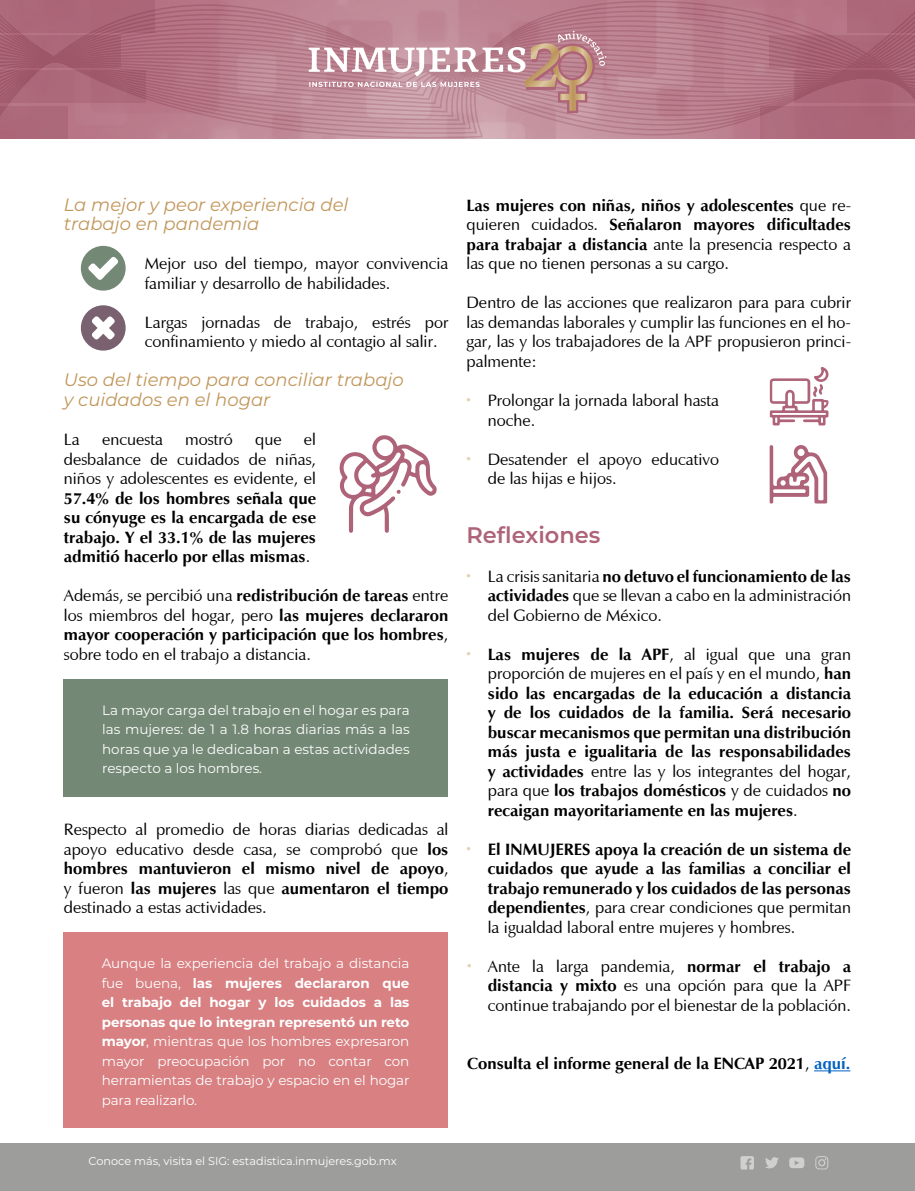
<style>
.page{position:relative;width:915px;height:1191px;background:#fff}
.page>*{position:absolute;margin:0;border:0;box-sizing:border-box;transform-origin:0 0}
.t1{font:600 22.5px "Montserrat";color:#ae6378}
.t2{font:italic 18px/19.5px "Montserrat";color:#c1965a}
.t3{font:16.5px/19.5px "Eterna Regular SWFTE";color:#000}
.t4{font:16.5px/19.5px "Eterna Bold SWFTE";color:#000}
.t5{font:13.5px/19.5px "Montserrat";letter-spacing:-.01em;color:#fff;text-align:justify}
.t6{font:11.25px "Montserrat";color:#fff}
.s1{font-family:"Eterna Regular SWFTE"}
.s2{font-family:"Eterna Bold SWFTE"}
.s3{font-weight:700}
.s4{color:#e4d1b1}
.s5{font-family:"Eterna Regular SWFTE";color:#e4d1b1}
.s6{color:#0563c1}
</style>
<div class="page">
<svg style="left:0;top:0;width:914px;height:139px;background:#b97e8d"></svg>
<div style="left:0;top:1143px;width:914px;height:48px;background:#9d9d9c"></div>
<svg style="left:789px;top:1157px;width:15px;height:11px"></svg>
<svg style="left:765px;top:1157px;width:13px;height:11px"></svg>
<svg style="left:740px;top:1156px;width:13px;height:13px"></svg>
<svg style="left:815px;top:1156px;width:13px;height:13px"></svg>
<div style="left:0;top:0;width:155px;height:32px;background:linear-gradient(to right,#ac697a,#a86274)"></div>
<div style="left:0;top:35px;width:120px;height:33px;background:linear-gradient(to right,#a35e6f,#a15b6c)"></div>
<div style="left:0;top:71px;width:145px;height:32px;background:linear-gradient(to right,#a96576,#a86475)"></div>
<div style="left:0;top:106px;width:67px;height:32px;background:#ac697a"></div>
<div style="left:759px;top:106px;width:155px;height:32px;background:#ab6779"></div>
<div style="left:794px;top:71px;width:120px;height:32px;background:linear-gradient(to right,#a56071,#a66072)"></div>
<div style="left:769px;top:35px;width:145px;height:33px;background:linear-gradient(to right,#a96878,#a25b6d)"></div>
<div style="left:847px;top:0;width:67px;height:32px;background:#ac6879"></div>
<svg style="left:308px;top:31px;width:298px;height:82px;background:#c597a0"></svg>
<hr style="left:813px;top:1070px;width:37px;height:1px;background:#0563c1">
<div style="left:64px;top:679px;width:384px;height:117px;background:#738875"></div>
<div style="left:63px;top:932px;width:384px;height:195px;background:#d88082"></div>
<div style="left:81px;top:246px;width:45px;height:45px;background:#738875;border-radius:50%"></div>
<svg style="left:88px;top:257px;width:30px;height:23px"></svg>
<div style="left:81px;top:305px;width:45px;height:45px;background:#796170;border-radius:50%"></div>
<svg style="left:92px;top:316px;width:23px;height:24px"></svg>
<svg style="left:339px;top:435px;width:98px;height:98px"></svg>
<svg style="left:769px;top:367px;width:59px;height:58px"></svg>
<svg style="left:769px;top:445px;width:57px;height:58px"></svg>
<p class="t2" style="left:64px;top:194px;width:286px">La mejor y peor experiencia del trabajo en pandemia</p>
<p class="t3" style="left:145px;top:254px;width:305px">Mejor uso del tiempo, mayor convivencia familiar y desarrollo de habilidades.</p>
<p class="t3" style="left:145px;top:312px;width:305px">Largas jornadas de trabajo, estrés por confinamiento y miedo al contagio al salir.</p>
<p class="t2" style="left:64px;top:370px;width:341px">Uso del tiempo para conciliar trabajo y cuidados en el hogar</p>
<p class="t3" style="left:64px;top:429px;width:18px">La</p>
<p class="t3" style="left:102px;top:429px;width:62px">encuesta</p>
<p class="t3" style="left:185px;top:429px;width:49px">mostró</p>
<p class="t3" style="left:255px;top:429px;width:28px">que</p>
<p class="t3" style="left:64px;top:429px;width:254px;text-align:justify;text-indent:240px">el desbalance de cuidados de niñas, niños y adolescentes es evidente, el</p>
<p class="t4" style="left:64px;top:488px;width:254px;text-align:justify">57.4% de los hombres señala que su cónyuge es la encargada de ese trabajo. Y el 33.1% de las mujeres admitió hacerlo por ellas mismas<span class="s1">.</span></p>
<p class="t3" style="left:64px;top:585px;width:386px">Además, se percibió una <span class="s2">redistribución de tareas</span> entre los miembros del hogar, pero <span class="s2">las mujeres declararon</span></p>
<p class="t4" style="left:64px;top:624px;width:386px">mayor cooperación y participación que los hombres<span class="s1">,</span></p>
<p class="t3" style="left:64px;top:644px;width:248px">sobre todo en el trabajo a distancia.</p>
<p class="t5" style="left:102px;top:700px;width:309px">La mayor carga del trabajo en el hogar es para las mujeres: de 1 a 1.8 horas diarias más a las horas que ya le dedicaban a estas actividades respecto a los hombres.</p>
<p class="t3" style="left:64px;top:819px;width:386px">Respecto al promedio de horas diarias dedicadas al apoyo educativo desde casa, se comprobó que <span class="s2">los</span></p>
<p class="t4" style="left:64px;top:858px;width:386px">hombres mantuvieron el mismo nivel de apoyo<span class="s1">, y fueron</span> las mujeres <span class="s1">las que</span> aumentaron el tiempo</p>
<p class="t3" style="left:64px;top:897px;width:204px">destinado a estas actividades.</p>
<p class="t5" style="left:102px;top:953px;width:309px">Aunque la experiencia del trabajo a distancia fue buena, <span class="s3">las mujeres declararon que el trabajo del hogar y los cuidados a las personas que lo integran representó un reto mayor</span>, mientras que los hombres expresaron mayor preocupación por no contar con herramientas de trabajo y espacio en el hogar para realizarlo.</p>
<p class="t4" style="left:466px;top:195px;width:386px">Las mujeres con niñas, niños y adolescentes <span class="s1">que re&shy;quieren cuidados.</span> Señalaron mayores dificultades</p>
<p class="t3" style="left:466px;top:234px;width:386px"><span class="s2">para trabajar a distancia</span> ante la presencia respecto a las que no tienen personas a su cargo.</p>
<p class="t3" style="left:466px;top:293px;width:386px;text-align:justify">Dentro de las acciones que realizaron para para cubrir las demandas laborales y cumplir las funciones en el ho&shy;gar, las y los trabajadores de la APF propusieron princi&shy;palmente:</p>
<p class="t3" style="left:487px;top:390px;width:233px;text-indent:-21px"><span class="s4">·</span> Prolongar la jornada laboral hasta noche.</p>
<p class="t3" style="left:487px;top:449px;width:233px;text-indent:-21px"><span class="s4">·</span> Desatender el apoyo educativo de las hijas e hijos.</p>
<h1 class="t1" style="left:466px;top:518px;width:135px">Reflexiones</h1>
<p class="t4" style="left:466px;top:566px;width:386px"><span class="s5">·</span> <span class="s1">La crisis sanitaria</span> no detuvo el funcionamiento de las</p>
<p class="t3" style="left:487px;top:585px;width:365px"><span class="s2">actividades</span> que se llevan a cabo en la administración del Gobierno de México.</p>
<p class="t3" style="left:466px;top:644px;width:386px;text-align:right"><span class="s4">·</span> <span class="s2">Las mujeres de la APF</span>, al igual que una gran proporción de mujeres en el país y en el mundo, <span class="s2">han</span></p>
<p class="t4" style="left:487px;top:683px;width:365px;text-align:justify">sido las encargadas de la educación a distancia y de los cuidados de la familia. Será necesario buscar mecanismos que permitan una distribución más justa e igualitaria de las responsabilidades</p>
<p class="t3" style="left:487px;top:761px;width:365px"><span class="s2">y actividades</span> entre las y los integrantes del hogar,</p>
<p class="t4" style="left:487px;top:780px;width:365px"><span class="s1">para que</span> los trabajos domésticos <span class="s1">y de cuidados</span> no recaigan mayoritariamente en las mujeres<span class="s1">.</span></p>
<p class="t4" style="left:487px;top:839px;width:365px;text-align:justify;text-indent:-21px"><span class="s5">·</span> El INMUJERES apoya la creación de un sistema de cuidados que ayude a las familias a conciliar el trabajo remunerado y los cuidados de las personas</p>
<p class="t3" style="left:487px;top:897px;width:365px"><span class="s2">dependientes</span>, para crear condiciones que permitan la igualdad laboral entre mujeres y hombres.</p>
<p class="t3" style="left:487px;top:956px;width:365px;text-align:justify;text-indent:-21px"><span class="s4">·</span> Ante la larga pandemia, <span class="s2">normar el trabajo a distancia y mixto</span> es una opción para que la APF continue trabajando por el bienestar de la población.</p>
<p class="t4" style="left:467px;top:1053px;width:384px">Consulta el informe general de la ENCAP 2021<span class="s1">,</span> <span class="s6">aquí.</span></p>
<p class="t6" style="left:88px;top:1153px;width:309px">Conoce más, visita el SIG: estadistica.inmujeres.gob.mx</p>
</div>
